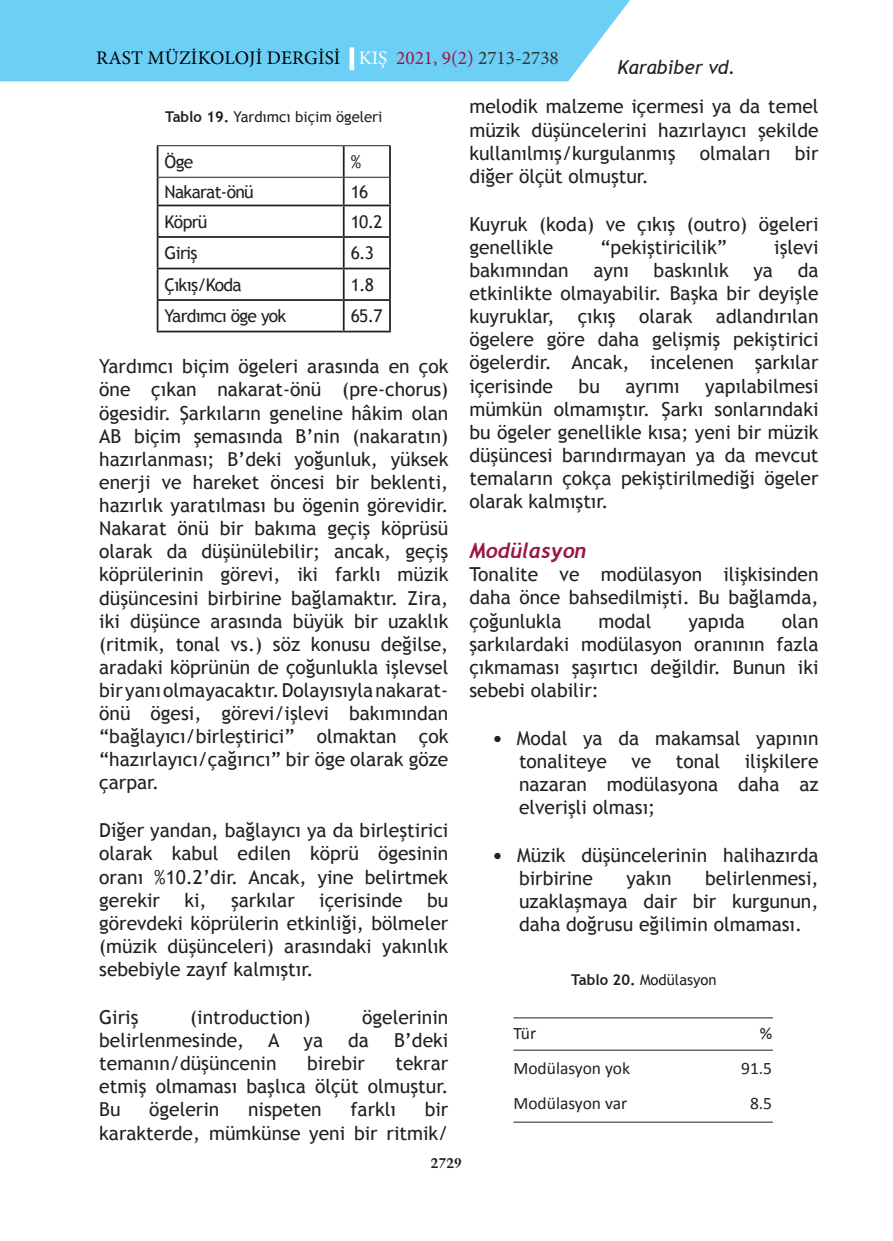
<style>
.page{position:relative;width:893px;height:1241px;background:#fff}
.page>*{position:absolute;margin:0;border:0;box-sizing:border-box;transform-origin:0 0}
.t1{font:italic 700 21px "Trebuchet";color:#9b1746}
.t2{font:19.25px/23.1px "Trebuchet MS";color:#231f20;text-align:justify}
.t3{font:19.25px "Minion Pro";color:#000}
.t4{font:italic 19.25px "Trebuchet MS";color:#231f20}
.t5{font:17.5px "Trebuchet MS";letter-spacing:-.04em;color:#231f20}
.t6{font:17.5px "Calibri";color:#231f20}
.t7{font:14.88px "Trebuchet MS";color:#231f20}
.t8{font:700 14px "Trump Mediaeval";color:#231f20}
.s1{color:#fff}
.s2{color:#9b1746}
.s3{color:#333233}
.s4{font-weight:700}
</style>
<div class="page">
<div style="left:0;top:0;width:630px;height:81px;background:#6bcff6"></div>
<div style="left:349px;top:47px;width:5px;height:23px;border:4px solid #fff"></div>
<hr style="left:157px;top:146px;width:1px;height:31px;background:#231f20">
<hr style="left:343px;top:146px;width:2px;height:31px;background:#231f20">
<hr style="left:389px;top:146px;width:2px;height:31px;background:#231f20">
<svg style="left:157px;top:177px;width:1px;height:27px"></svg>
<hr style="left:343px;top:178px;width:2px;height:26px;background:#231f20">
<hr style="left:389px;top:177px;width:2px;height:27px;background:#231f20">
<hr style="left:157px;top:204px;width:187px;height:2px;background:#231f20">
<hr style="left:157px;top:206px;width:1px;height:30px;background:#231f20">
<hr style="left:344px;top:204px;width:47px;height:2px;background:#231f20">
<hr style="left:343px;top:206px;width:2px;height:30px;background:#231f20">
<hr style="left:389px;top:206px;width:2px;height:30px;background:#231f20">
<hr style="left:157px;top:236px;width:187px;height:2px;background:#231f20">
<svg style="left:157px;top:238px;width:1px;height:29px"></svg>
<hr style="left:344px;top:236px;width:47px;height:2px;background:#231f20">
<hr style="left:343px;top:238px;width:2px;height:29px;background:#231f20">
<hr style="left:389px;top:238px;width:2px;height:29px;background:#231f20">
<hr style="left:157px;top:267px;width:187px;height:2px;background:#231f20">
<hr style="left:157px;top:269px;width:1px;height:30px;background:#231f20">
<hr style="left:344px;top:267px;width:47px;height:2px;background:#231f20">
<hr style="left:343px;top:269px;width:2px;height:30px;background:#231f20">
<hr style="left:389px;top:269px;width:2px;height:30px;background:#231f20">
<hr style="left:157px;top:299px;width:187px;height:2px;background:#231f20">
<svg style="left:157px;top:301px;width:1px;height:29px"></svg>
<hr style="left:344px;top:299px;width:47px;height:2px;background:#231f20">
<hr style="left:343px;top:301px;width:2px;height:29px;background:#231f20">
<hr style="left:389px;top:301px;width:2px;height:29px;background:#231f20">
<hr style="left:157px;top:330px;width:187px;height:2px;background:#231f20">
<hr style="left:344px;top:330px;width:47px;height:2px;background:#231f20">
<hr style="left:157px;top:145px;width:187px;height:1px;background:#231f20">
<hr style="left:344px;top:145px;width:47px;height:1px;background:#231f20">
<hr style="left:158px;top:177px;width:186px;height:1px;background:#231f20">
<hr style="left:344px;top:177px;width:45px;height:1px;background:#231f20">
<hr style="left:513px;top:1017px;width:260px;height:1px;background:#231f20">
<hr style="left:513px;top:1049px;width:260px;height:1px;background:#231f20">
<hr style="left:513px;top:1121px;width:260px;height:1px;background:#231f20">
<p class="t3" style="left:96px;top:45px;width:464px">Rast MÜZİKOLOJİ DERGİSİ <span class="s1">| KIŞ</span> <span class="s2">2021, 9(2)</span> <span class="s3">2713-2738</span></p>
<p class="t4" style="left:618px;top:56px;width:120px">Karabiber vd.</p>
<p class="t7" style="left:165px;top:108px;width:219px"><span class="s4">Tablo 19.</span> Yardımcı biçim ögeleri</p>
<p class="t5" style="left:165px;top:151px;width:30px">Öge</p>
<p class="t5" style="left:351px;top:151px;width:12px">%</p>
<p class="t5" style="left:165px;top:181px;width:91px">Nakarat-önü</p>
<p class="t5" style="left:351px;top:181px;width:19px">16</p>
<p class="t5" style="left:165px;top:211px;width:44px">Köprü</p>
<p class="t5" style="left:351px;top:211px;width:33px">10.2</p>
<p class="t5" style="left:165px;top:243px;width:34px">Giriş</p>
<p class="t5" style="left:351px;top:243px;width:25px">6.3</p>
<p class="t5" style="left:165px;top:274px;width:79px">Çıkış/Koda</p>
<p class="t5" style="left:351px;top:274px;width:25px">1.8</p>
<p class="t5" style="left:165px;top:306px;width:123px">Yardımcı öge yok</p>
<p class="t5" style="left:351px;top:306px;width:33px">65.7</p>
<p class="t2" style="left:99px;top:355px;width:351px">Yardımcı biçim ögeleri arasında en çok öne çıkan nakarat-önü (pre-chorus) ögesidir. Şarkıların geneline hâkim olan AB biçim şemasında B’nin (nakaratın) hazırlanması; B’deki yoğunluk, yüksek enerji ve hareket öncesi bir beklenti, hazırlık yaratılması bu ögenin görevidir.<br>Nakarat önü bir bakıma geçiş köprüsü olarak da düşünülebilir; ancak, geçiş köprülerinin görevi, iki farklı müzik düşüncesini birbirine bağlamaktır. Zira, iki düşünce arasında büyük bir uzaklık (ritmik, tonal vs.) söz konusu değilse, aradaki köprünün de çoğunlukla işlevsel bir yanı olmayacaktır. Dolayısıyla nakarat&shy;önü ögesi, görevi/işlevi bakımından “bağlayıcı/birleştirici” olmaktan çok “hazırlayıcı/çağırıcı” bir öge olarak göze çarpar.</p>
<p class="t2" style="left:99px;top:819px;width:351px">Diğer yandan, bağlayıcı ya da birleştirici olarak kabul edilen köprü ögesinin oranı %10.2’dir. Ancak, yine belirtmek gerekir</p>
<p class="t2" style="left:99px;top:888px;width:351px;text-indent:328px">bu görevdeki köprülerin etkinliği, bölmeler (müzik düşünceleri) arasındaki yakınlık sebebiyle zayıf kalmıştır.</p>
<p class="t2" style="left:99px;top:1005px;width:41px">Giriş</p>
<p class="t2" style="left:190px;top:1005px;width:122px">(introduction)</p>
<p class="t2" style="left:362px;top:1005px;width:88px">ögelerinin</p>
<p class="t2" style="left:99px;top:1028px;width:225px">belirlenmesinde, A ya</p>
<p class="t2" style="left:348px;top:1028px;width:22px">da</p>
<p class="t2" style="left:394px;top:1028px;width:56px">B’deki</p>
<p class="t2" style="left:99px;top:1051px;width:179px">temanın/düşüncenin</p>
<p class="t2" style="left:307px;top:1051px;width:59px">birebir</p>
<p class="t2" style="left:184px;top:888px;width:24px">ki,</p>
<p class="t2" style="left:231px;top:888px;width:65px">şarkılar</p>
<p class="t2" style="left:319px;top:888px;width:85px">içerisinde</p>
<p class="t2" style="left:99px;top:1051px;width:351px;text-indent:296px">tekrar etmiş olmaması başlıca ölçüt olmuştur.<br>Bu</p>
<p class="t2" style="left:149px;top:1098px;width:72px">ögelerin</p>
<p class="t2" style="left:248px;top:1098px;width:75px">nispeten</p>
<p class="t2" style="left:350px;top:1098px;width:47px">farklı</p>
<p class="t2" style="left:99px;top:1098px;width:351px;text-align:right">bir<br>karakterde, mümkünse yeni bir ritmik/</p>
<p class="t2" style="left:469px;top:95px;width:351px">melodik malzeme içermesi ya da temel müzik düşüncelerini hazırlayıcı şekilde kullanılmış/kurgulanmış</p>
<p class="t2" style="left:700px;top:141px;width:72px">olmaları</p>
<p class="t2" style="left:795px;top:141px;width:25px">bir</p>
<p class="t2" style="left:469px;top:165px;width:181px">diğer ölçüt olmuştur.</p>
<p class="t2" style="left:469px;top:212px;width:351px">Kuyruk (koda) ve çıkış (outro) ögeleri genellikle</p>
<p class="t2" style="left:600px;top:236px;width:128px">“pekiştiricilik”</p>
<p class="t2" style="left:774px;top:236px;width:46px">işlevi</p>
<p class="t2" style="left:469px;top:259px;width:351px;text-indent:328px">da etkinlikte olmayabilir. Başka bir deyişle kuyruklar, çıkış olarak adlandırılan ögelere göre daha gelişmiş pekiştirici ögelerdir. Ancak, incelenen şarkılar içerisinde</p>
<p class="t2" style="left:469px;top:259px;width:101px">bakımından</p>
<p class="t2" style="left:593px;top:259px;width:37px">aynı</p>
<p class="t2" style="left:654px;top:259px;width:77px">baskınlık</p>
<p class="t2" style="left:753px;top:259px;width:21px">ya</p>
<p class="t2" style="left:469px;top:374px;width:351px;text-indent:236px">yapılabilmesi mümkün olmamıştır. Şarkı sonlarındaki bu ögeler genellikle kısa; yeni bir müzik düşüncesi barındırmayan ya da mevcut temaların çokça pekiştirilmediği ögeler olarak kalmıştır.</p>
<p class="t1" style="left:469px;top:538px;width:119px">Modülasyon</p>
<p class="t2" style="left:469px;top:563px;width:351px">Tonalite ve modülasyon ilişkisinden daha önce bahsedilmişti. Bu bağlamda, çoğunlukla</p>
<p class="t2" style="left:579px;top:374px;width:23px">bu</p>
<p class="t2" style="left:625px;top:374px;width:56px">ayrımı</p>
<p class="t2" style="left:469px;top:609px;width:351px;text-indent:313px">olan şarkılardaki modülasyon oranının fazla çıkmaması şaşırtıcı değildir. Bunun iki sebebi olabilir:</p>
<p class="t2" style="left:519px;top:726px;width:301px;text-indent:-25px">● Modal ya da makamsal yapının tonaliteye</p>
<p class="t2" style="left:599px;top:609px;width:54px">modal</p>
<p class="t2" style="left:688px;top:609px;width:58px">yapıda</p>
<p class="t2" style="left:519px;top:749px;width:301px;text-indent:226px">ilişkilere nazaran modülasyona daha az elverişli olması;</p>
<p class="t2" style="left:519px;top:843px;width:301px;text-indent:-25px">● Müzik düşüncelerinin halihazırda birbirine</p>
<p class="t2" style="left:631px;top:749px;width:21px">ve</p>
<p class="t2" style="left:676px;top:749px;width:46px">tonal</p>
<p class="t2" style="left:519px;top:867px;width:301px;text-indent:186px">belirlenmesi, uzaklaşmaya dair bir kurgunun, daha doğrusu eğilimin olmaması.</p>
<p class="t7" style="left:571px;top:970px;width:147px"><span class="s4">Tablo 20.</span> Modülasyon</p>
<p class="t2" style="left:626px;top:867px;width:47px">yakın</p>
<p class="t6" style="left:513px;top:1022px;width:24px">Tür</p>
<p class="t6" style="left:760px;top:1022px;width:14px">%</p>
<p class="t6" style="left:513px;top:1057px;width:118px">Modülasyon yok</p>
<p class="t6" style="left:741px;top:1057px;width:33px">91.5</p>
<p class="t6" style="left:513px;top:1092px;width:115px">Modülasyon var</p>
<p class="t6" style="left:750px;top:1092px;width:24px">8.5</p>
<p class="t8" style="left:431px;top:1153px;width:33px">2729</p>
</div>
